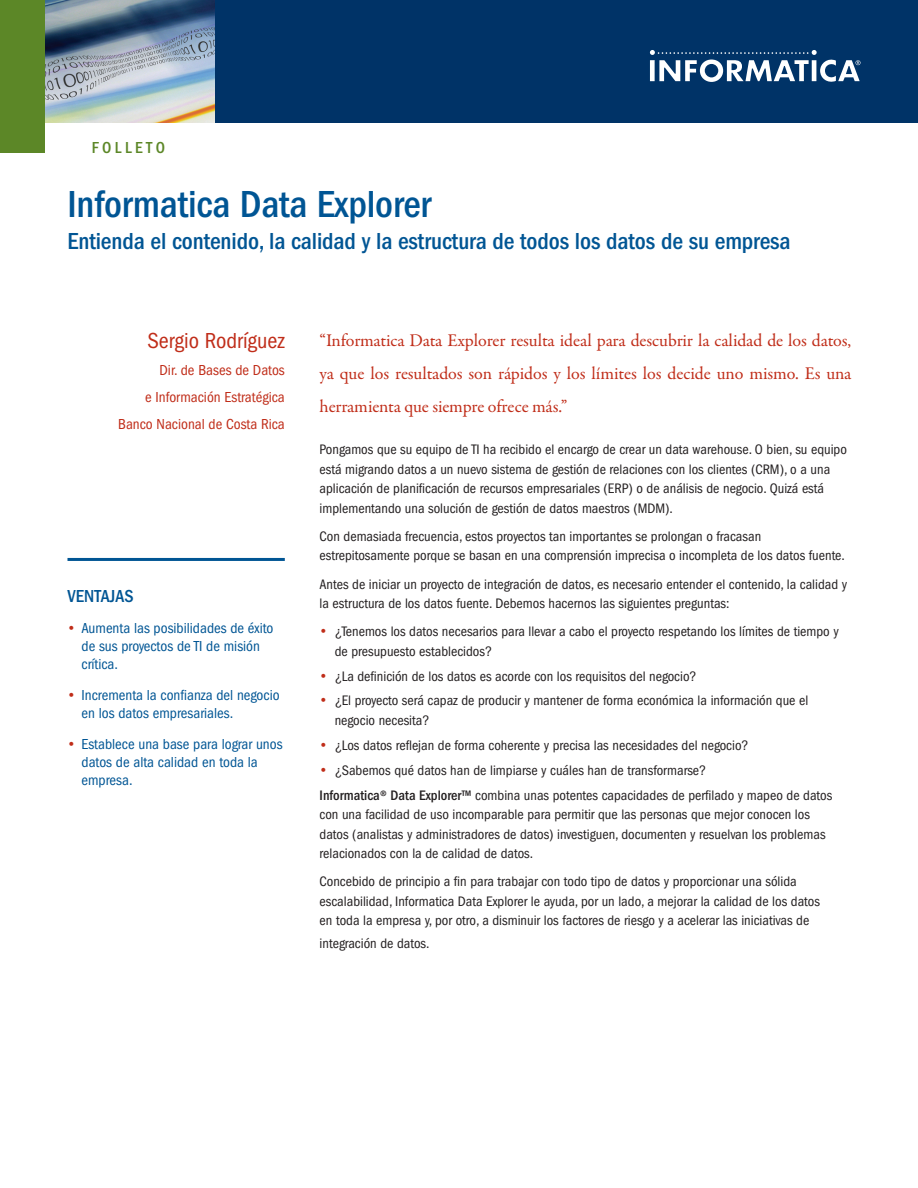
<style>
.page{position:relative;width:918px;height:1188px;background:#fff}
.page>*{position:absolute;margin:0;border:0;box-sizing:border-box;transform-origin:0 0}
.Document_Heading{font:500 condensed 39px "ITC Franklin Gothic Std";letter-spacing:-.005em;color:#005594}
.Document_Subheading{font:500 condensed 24px "ITC Franklin Gothic Std";letter-spacing:-.005em;color:#005594}
.Intro_Quote_Name{font:condensed 22.5px "ITC Franklin Gothic Std";color:#c02d19}
.Intro_Quote{font:18px/33px "Garamond Premr Pro";letter-spacing:-.005em;color:#c02d19;text-align:justify}
.Benefits_Heading{font:500 condensed 18px "ITC Franklin Gothic Std";letter-spacing:.005em;color:#005594}
.t1{font:500 condensed 16.5px "ITC Franklin Gothic Std";letter-spacing:.205em;color:#5c8727}
.Benefits_Bullets{font:condensed 15px/18px "ITC Franklin Gothic Std";color:#005594}
.Intro_Quote_Title{font:condensed 15px "ITC Franklin Gothic Std";color:#c02d19}
.Body_Text{font:condensed 14.25px/19.5px "ITC Franklin Gothic Std";color:#231f20}
.Bullet_Text{font:condensed 14.25px/19.5px "ITC Franklin Gothic Std";color:#231f20}
.s1{font-family:"Futura BT";font-stretch:normal;font-size:13.5px;color:#c02d19}
.s2{font-weight:500}
</style>
<div class="page">
<div style="left:0;top:0;width:918px;height:123px;background:#003367"></div>
<svg style="left:650px;top:50px;width:211px;height:32px"></svg>
<img style="left:45px;top:0;width:170px;height:123px">
<div style="left:0;top:0;width:45px;height:153px;background:#5c8727"></div>
<hr style="left:68px;top:558px;width:217px;height:3px;background:#005594">
<p class="t1" style="left:92px;top:138px;width:75px">FOLLETO</p>
<p class="Document_Heading" style="left:68px;top:182px;width:365px">Informatica Data Explorer</p>
<p class="Document_Subheading" style="left:68px;top:228px;width:725px">Entienda el contenido, la calidad y la estructura de todos los datos de su empresa</p>
<p class="Intro_Quote_Name" style="left:147px;top:328px;width:139px">Sergio Rodríguez</p>
<p class="Intro_Quote_Title" style="left:160px;top:362px;width:127px">Dir. de Bases de Datos</p>
<p class="Intro_Quote_Title" style="left:145px;top:389px;width:141px">e Información Estratégica</p>
<p class="Intro_Quote_Title" style="left:118px;top:416px;width:168px">Banco Nacional de Costa Rica</p>
<p class="Benefits_Heading" style="left:68px;top:586px;width:68px">Ventajas</p>
<p class="Benefits_Bullets" style="left:82px;top:619px;width:193px;text-indent:-14px"><span class="s1">•</span> Aumenta las posibilidades de éxito de sus proyectos de TI de misión crítica.</p>
<p class="Benefits_Bullets" style="left:82px;top:686px;width:200px;text-indent:-14px"><span class="s1">•</span> Incrementa la confianza del negocio en los datos empresariales.</p>
<p class="Benefits_Bullets" style="left:82px;top:735px;width:203px;text-indent:-14px"><span class="s1">•</span> Establece una base para lograr unos datos de alta calidad en toda la empresa.</p>
<p class="Intro_Quote" style="left:320px;top:324px;width:533px">“Informatica Data Explorer resulta ideal para descubrir la calidad de los datos, ya que los resultados son rápidos y los límites los decide uno mismo. Es una herramienta que siempre ofrece más.”</p>
<p class="Body_Text" style="left:320px;top:440px;width:529px">Pongamos que su equipo de TI ha recibido el encargo de crear un data warehouse. O bien, su equipo está migrando datos a un nuevo sistema de gestión de relaciones con los clientes (CRM), o a una aplicación de planificación de recursos empresariales (ERP) o de análisis de negocio. Quizá está implementando una solución de gestión de datos maestros (MDM).</p>
<p class="Body_Text" style="left:320px;top:527px;width:527px">Con demasiada frecuencia, estos proyectos tan importantes se prolongan o fracasan estrepitosamente porque se basan en una comprensión imprecisa o incompleta de los datos fuente.</p>
<p class="Body_Text" style="left:320px;top:574px;width:529px">Antes de iniciar un proyecto de integración de datos, es necesario entender el contenido, la calidad y la estructura de los datos fuente. Debemos hacernos las siguientes preguntas:</p>
<p class="Bullet_Text" style="left:335px;top:622px;width:506px;text-indent:-15px"><span class="s1">•</span> ¿Tenemos los datos necesarios para llevar a cabo el proyecto respetando los límites de tiempo y de presupuesto establecidos?</p>
<p class="Bullet_Text" style="left:320px;top:666px;width:379px"><span class="s1">•</span> ¿La definición de los datos es acorde con los requisitos del negocio?</p>
<p class="Bullet_Text" style="left:335px;top:691px;width:475px;text-indent:-15px"><span class="s1">•</span> ¿El proyecto será capaz de producir y mantener de forma económica la información que el negocio necesita?</p>
<p class="Bullet_Text" style="left:320px;top:736px;width:431px"><span class="s1">•</span> ¿Los datos reflejan de forma coherente y precisa las necesidades del negocio?</p>
<p class="Bullet_Text" style="left:320px;top:760px;width:388px"><span class="s1">•</span> ¿Sabemos qué datos han de limpiarse y cuáles han de transformarse?</p>
<p class="Body_Text" style="left:320px;top:785px;width:514px"><span class="s2">Informatica® Data Explorer™</span> combina unas potentes capacidades de perfilado y mapeo de datos con una facilidad de uso incomparable para permitir que las personas que mejor conocen los datos (analistas y administradores de datos) investiguen, documenten y resuelvan los problemas relacionados con la de calidad de datos.</p>
<p class="Body_Text" style="left:320px;top:872px;width:502px">Concebido de principio a fin para trabajar con todo tipo de datos y proporcionar una sólida escalabilidad, Informatica Data Explorer le ayuda, por un lado, a mejorar la calidad de los datos en toda la empresa y, por otro, a disminuir los factores de riesgo y a acelerar las iniciativas de</p>
<p class="Body_Text" style="left:320px;top:933px;width:111px">integración de datos.</p>
</div>
